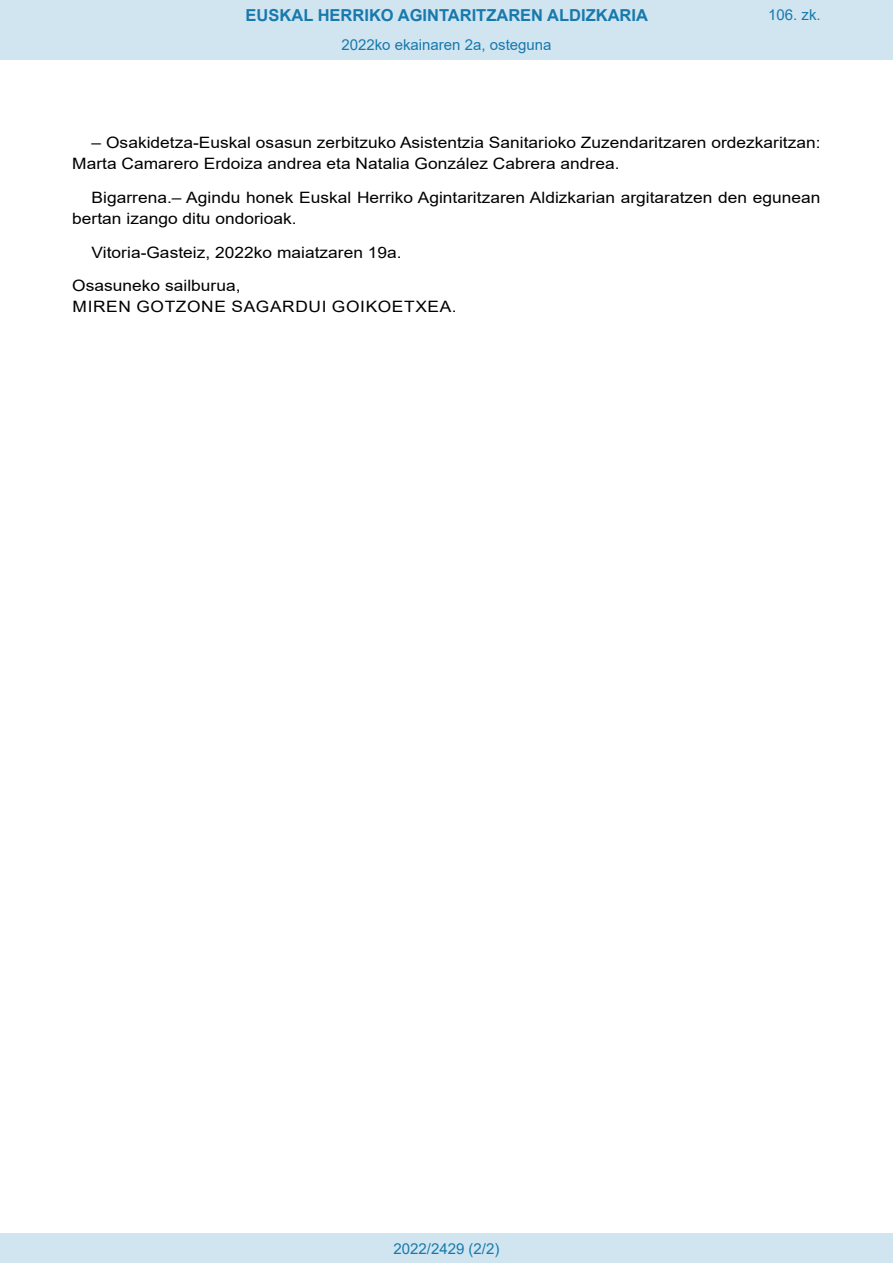
<style>
.page{position:relative;width:893px;height:1263px;background:#fff}
.page>*{position:absolute;margin:0;border:0;box-sizing:border-box;transform-origin:0 0}
.t1{font:700 16.5px "Arial";color:#1879ad}
.BOPVDetalle{font:15.6px/21px "Arial";color:#000;scale:1.11 1}
.BOPVFirmaLugFec{font:15.6px "Arial";color:#000;scale:1.11 1}
.BOPVFirmaNombre{font:15.6px "Arial";letter-spacing:.035em;color:#000;scale:1.11 1}
.BOPVFirmaPuesto{font:15.6px "Arial";color:#000;scale:1.11 1}
.Paginacion_Centro{font:15px "Arial";color:#1879ad}
</style>
<div class="page">
<div style="left:0;top:0;width:893px;height:60px;background:#d0e5f0"></div>
<div style="left:0;top:1233px;width:893px;height:30px;background:#d0e5f0"></div>
<p class="t1" style="left:246px;top:3px;width:404px">EUSKAL HERRIKO AGINTARITZAREN ALDIZKARIA</p>
<p class="Paginacion_Centro" style="left:341px;top:35px;width:212px">2022ko ekainaren 2a, osteguna</p>
<p class="Paginacion_Centro" style="left:768px;top:5px;width:54px">106. zk.</p>
<p class="BOPVDetalle" style="left:72px;top:132px;width:676px;text-indent:19px">– Osakidetza-Euskal osasun zerbitzuko Asistentzia Sanitarioko Zuzendaritzaren ordezkaritzan:<br>Marta Camarero Erdoiza andrea eta Natalia González Cabrera andrea.</p>
<p class="BOPVDetalle" style="left:72px;top:187px;width:676px;text-indent:19px">Bigarrena.– Agindu honek Euskal Herriko Agintaritzaren Aldizkarian argitaratzen den egunean bertan izango ditu ondorioak.</p>
<p class="BOPVFirmaLugFec" style="left:92px;top:241px;width:281px">Vitoria-Gasteiz, 2022ko maiatzaren 19a.</p>
<p class="BOPVFirmaPuesto" style="left:72px;top:275px;width:153px">Osasuneko sailburua,</p>
<p class="BOPVFirmaNombre" style="left:73px;top:296px;width:347px">MIREN GOTZONE SAGARDUI GOIKOETXEA.</p>
<p class="Paginacion_Centro" style="left:393px;top:1238px;width:107px">2022/2429 (2/2)</p>
</div>
